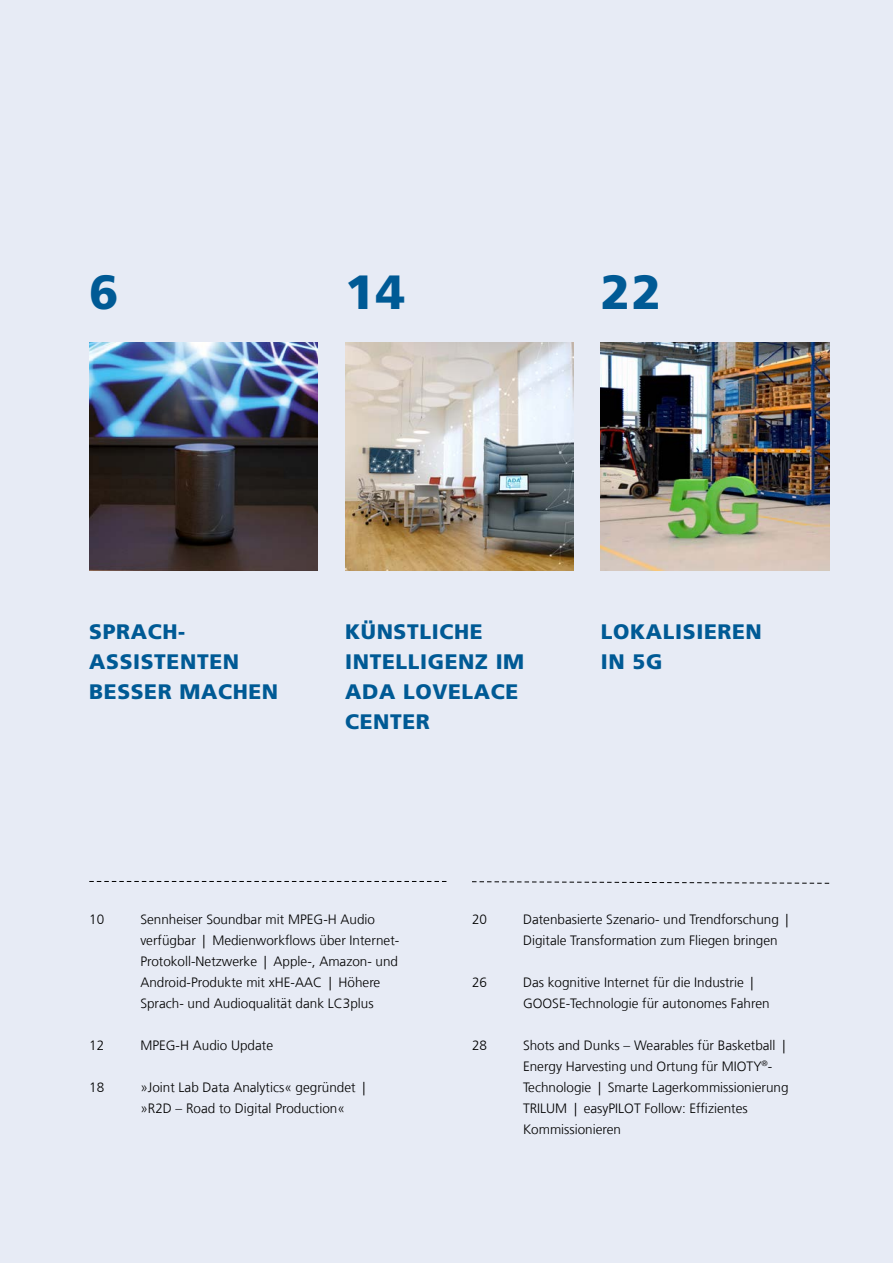
<style>
.page{position:relative;width:893px;height:1263px;background:#e7ebf5}
.page>*{position:absolute;margin:0;border:0;box-sizing:border-box;transform-origin:0 0}
.t1{font:900 48px "Frutiger LT Com";color:#005a95}
.t2{font:900 21px/30px "Frutiger LT Com";letter-spacing:.03em;color:#005a95}
.t3{font:300 13.5px/21px "Frutiger LT Com";color:#000}
</style>
<div class="page">
<img style="left:601px;top:343px;width:228px;height:228px">
<img style="left:345px;top:343px;width:228px;height:228px">
<img style="left:89px;top:343px;width:229px;height:228px">
<svg style="left:89px;top:881px;width:357px;height:1px"></svg>
<svg style="left:472px;top:881px;width:358px;height:3px"></svg>
<h1 class="t1" style="left:89px;top:263px;width:31px">6</h1>
<h1 class="t1" style="left:345px;top:263px;width:62px">14</h1>
<h1 class="t1" style="left:601px;top:263px;width:62px">22</h1>
<h2 class="t2" style="left:89px;top:616px;width:190px">SPRACH-<br>ASSISTENTEN<br>BESSER MACHEN</h2>
<h2 class="t2" style="left:345px;top:616px;width:181px">KÜNSTLICHE<br>INTELLIGENZ IM<br>ADA LOVELACE<br>CENTER</h2>
<h2 class="t2" style="left:601px;top:616px;width:162px">LOKALISIEREN<br>IN 5G</h2>
<p class="t3" style="left:89px;top:909px;width:17px">10</p>
<p class="t3" style="left:140px;top:909px;width:261px">Sennheiser Soundbar mit MPEG-H Audio verfügbar | Medienworkflows über Internet-Protokoll-Netzwerke | Apple-, Amazon- und Android-Produkte mit xHE-AAC | Höhere Sprach- und Audioqualität dank LC3plus</p>
<p class="t3" style="left:89px;top:1035px;width:17px">12</p>
<p class="t3" style="left:140px;top:1035px;width:134px">MPEG-H Audio Update</p>
<p class="t3" style="left:89px;top:1077px;width:17px">18</p>
<p class="t3" style="left:140px;top:1077px;width:227px">»Joint Lab Data Analytics« gegründet | »R2D – Road to Digital Production«</p>
<p class="t3" style="left:472px;top:909px;width:17px">20</p>
<p class="t3" style="left:523px;top:909px;width:267px">Datenbasierte Szenario- und Trendforschung |<br>Digitale Transformation zum Fliegen bringen</p>
<p class="t3" style="left:472px;top:972px;width:17px">26</p>
<p class="t3" style="left:523px;top:972px;width:248px">Das kognitive Internet für die Industrie |<br>GOOSE-Technologie für autonomes Fahren</p>
<p class="t3" style="left:472px;top:1035px;width:17px">28</p>
<p class="t3" style="left:523px;top:1035px;width:267px">Shots and Dunks – Wearables für Basketball | Energy Harvesting und Ortung für MIOTY<sup>®</sup>- Technologie | Smarte Lagerkommissionierung TRILUM | easyPILOT Follow: Effizientes Kommissionieren</p>
</div>
